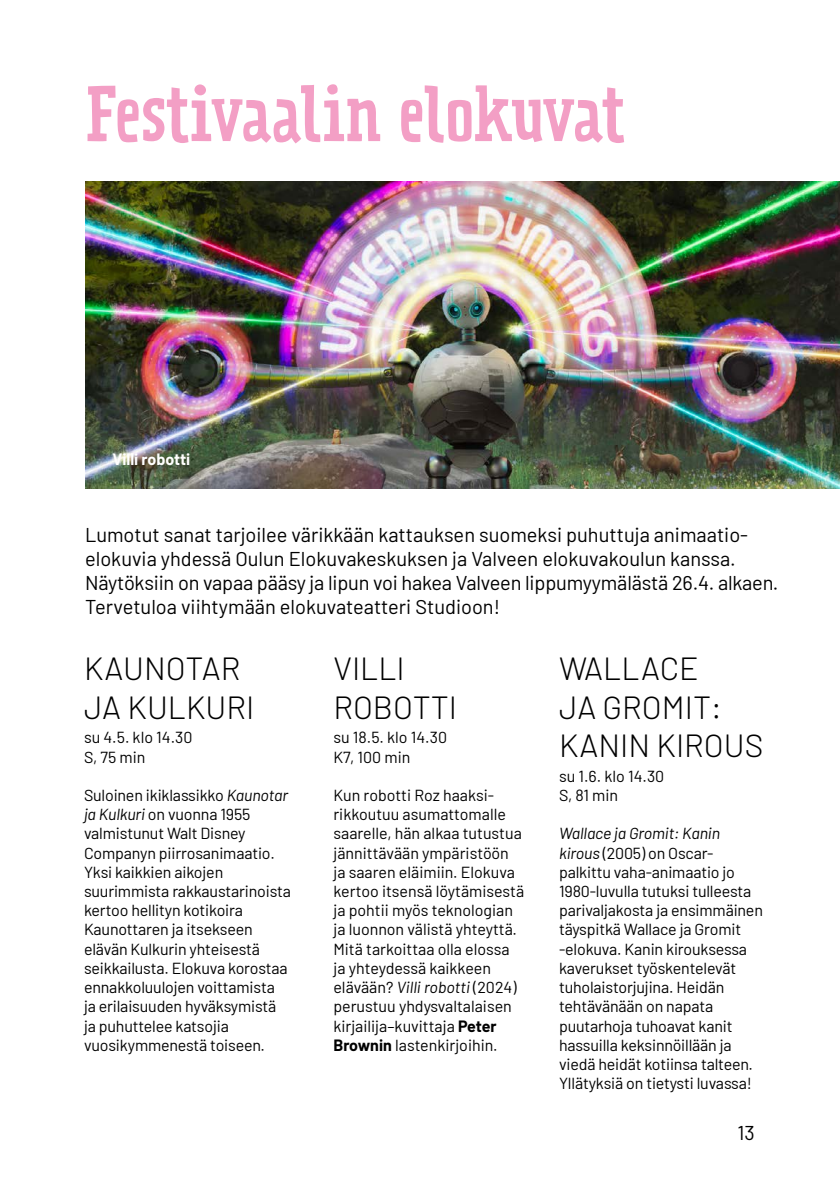
<style>
.page{position:relative;width:840px;height:1191px;background:#fff}
.page>*{position:absolute;margin:0;border:0;box-sizing:border-box;transform-origin:0 0}
.t1{font:70px "Prater Serif Pro";letter-spacing:-.005em;color:#f39fc5}
.t2{font:300 32px/38.4px "Barlow";color:#000}
.t3{font:20px/24px "Barlow";color:#000}
.t4{font:16px/19.2px "Barlow";letter-spacing:-.01em;color:#000}
.t5{font:700 16px "Barlow";color:#fff}
.s1{font-style:italic}
.s2{font-weight:700}
</style>
<div class="page">
<img style="left:85px;top:181px;width:754px;height:308px">
<h1 class="t1" style="left:85px;top:69px;width:541px">Festivaalin elokuvat</h1>
<p class="t5" style="left:112px;top:447px;width:79px">Villi robotti</p>
<p class="t3" style="left:85px;top:521px;width:694px">Lumotut sanat tarjoilee värikkään kattauksen suomeksi puhuttuja animaatio&shy;elokuvia yhdessä Oulun Elokuvakeskuksen ja Valveen elokuvakoulun kanssa.<br>Näytöksiin on vapaa pääsy ja lipun voi hakea Valveen lippumyymälästä 26.4. alkaen.<br>Tervetuloa viihtymään elokuvateatteri Studioon!</p>
<h2 class="t2" style="left:333px;top:647px;width:125px">VILLI<br>ROBOTTI</h2>
<p class="t4" style="left:333px;top:727px;width:115px">su 18.5. klo 14.30<br>K7, 100 min</p>
<p class="t4" style="left:333px;top:784px;width:192px">Kun robotti Roz haaksi&shy;rikkoutuu asumattomalle saarelle, hän alkaa tutustua jännittävään ympäristöön ja saaren eläimiin. Elokuva kertoo itsensä löytämisestä ja pohtii myös teknologian ja luonnon välistä yhteyttä.<br>Mitä tarkoittaa olla elossa ja yhteydessä kaikkeen elävään? <span class="s1">Villi robotti</span> (2024) perustuu yhdysvaltalaisen kirjailija–kuvittaja <span class="s2">Peter<br>Brownin</span> lastenkirjoihin.</p>
<h2 class="t2" style="left:84px;top:647px;width:172px">KAUNOTAR<br>JA KULKURI</h2>
<p class="t4" style="left:84px;top:727px;width:110px">su 4.5. klo 14.30<br>S, 75 min</p>
<p class="t4" style="left:84px;top:784px;width:208px">Suloinen ikiklassikko <span class="s1">Kaunotar ja Kulkuri</span> on vuonna 1955 valmistunut Walt Disney<br>Companyn piirrosanimaatio.<br>Yksi kaikkien aikojen suurimmista rakkaustarinoista kertoo hellityn kotikoira<br>Kaunottaren ja itsekseen elävän Kulkurin yhteisestä seikkailusta. Elokuva korostaa ennakkoluulojen voittamista<br>ja erilaisuuden hyväksymistä ja puhuttelee katsojia vuosikymmenestä toiseen.</p>
<h2 class="t2" style="left:558px;top:647px;width:206px">WALLACE<br>JA GROMIT:<br>KANIN KIROUS</h2>
<p class="t4" style="left:558px;top:765px;width:107px">su 1.6. klo 14.30<br>S, 81 min</p>
<p class="t4" style="left:558px;top:823px;width:205px"><span class="s1">Wallace ja Gromit: Kanin kirous</span> (2005) on Oscar&shy;palkittu vaha-animaatio jo<br>1980-luvulla tutuksi tulleesta parivaljakosta ja ensimmäinen täyspitkä Wallace ja Gromit -elokuva. Kanin kirouksessa kaverukset työskentelevät tuholaistorjujina. Heidän tehtävänään on napata puutarhoja tuhoavat kanit hassuilla keksinnöillään ja viedä heidät kotiinsa talteen.<br>Yllätyksiä on tietysti luvassa!</p>
<p class="t3" style="left:737px;top:1119px;width:19px">13</p>
</div>
